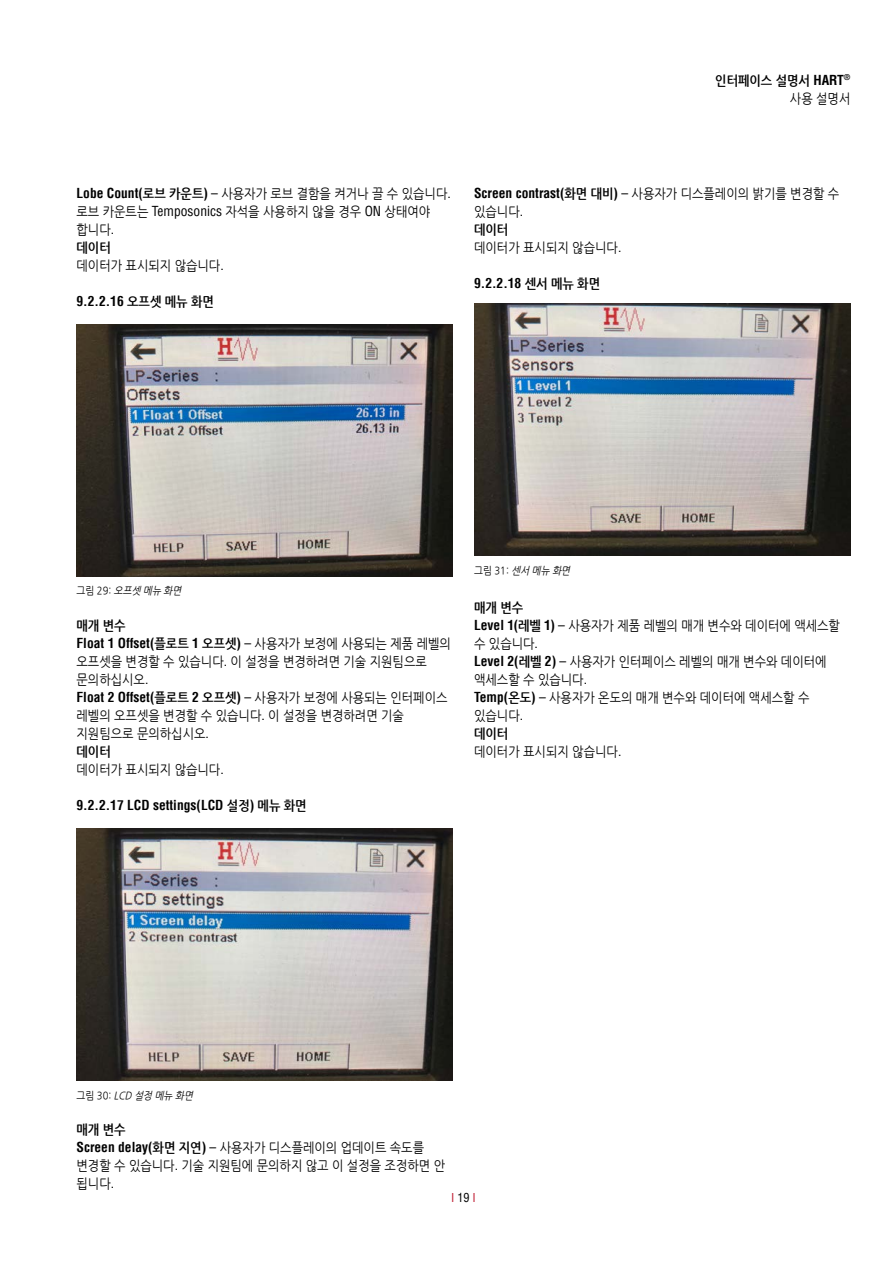
<style>
.page{position:relative;width:893px;height:1263px;background:#fff}
.page>*{position:absolute;margin:0;border:0;box-sizing:border-box;transform-origin:0 0}
.t1{font:13.5px/18px "Nanum Gothic";color:#000;scale:.9 1}
.t2{font:700 condensed 13.5px "Helvetica LT Std";color:#000}
.t3{font:700 13.5px/18px "Nanum Gothic";color:#000;text-align:right;scale:.9 1}
.t4{font:condensed 12px "Helvetica LT Pro";color:#bf182f}
.t5{font:italic 10.5px "Nanum Gothic";color:#000;scale:.9 1}
.s1{font-family:"Helvetica LT Pro";font-stretch:condensed}
.s2{font-weight:400}
.s3{font-family:"Helvetica LT Std";font-weight:700;font-stretch:condensed}
.s4{font-weight:700}
.s5{font-family:"Nanum Gothic";font-stretch:normal}
.s6{font-style:normal}
.s7{color:#000}
</style>
<div class="page">
<img style="left:77px;top:324px;width:376px;height:252px">
<img style="left:474px;top:303px;width:376px;height:252px">
<img style="left:77px;top:828px;width:376px;height:252px">
<p class="t3" style="left:715px;top:72px;width:152px">인터페이스 설명서 <span class="s1">HART</span><sup>® </sup><span class="s2">사용 설명서</span></p>
<p class="t1" style="left:77px;top:185px;width:417px"><span class="s3">Lobe Count(</span><span class="s4">로브 카운트</span><span class="s3">)</span> <span class="s1">–</span> 사용자가 로브 결함을 켜거나 끌 수 있습니다<span class="s1">. </span>로브 카운트는 <span class="s1">Temposonics</span> 자석을 사용하지 않을 경우 <span class="s1">ON</span> 상태여야 합니다<span class="s1">.<br></span><span class="s4">데이터<br></span>데이터가 표시되지 않습니다<span class="s1">.</span></p>
<p class="t2" style="left:77px;top:293px;width:139px">9.2.2.16 <span class="s5">오프셋 메뉴 화면</span></p>
<p class="t1" style="left:474px;top:185px;width:407px"><span class="s3">Screen contrast(</span><span class="s4">화면 대비</span><span class="s3">)</span> <span class="s1">–</span> 사용자가 디스플레이의 밝기를 변경할 수 있습니다<span class="s1">.<br></span><span class="s4">데이터<br></span>데이터가 표시되지 않습니다<span class="s1">.</span></p>
<p class="t2" style="left:474px;top:275px;width:127px">9.2.2.18 <span class="s5">센서 메뉴 화면</span></p>
<p class="t5" style="left:77px;top:586px;width:120px"><span class="s6">그 림 2 9 :</span> 오프셋 메뉴 화면</p>
<p class="t1" style="left:77px;top:617px;width:417px"><span class="s4">매개 변수<br></span><span class="s3">Float 1 Offset(</span><span class="s4">플로트</span> <span class="s3">1</span> <span class="s4">오프셋</span><span class="s3">)</span> <span class="s1">–</span> 사용자가 보정에 사용되는 제품 레벨의 오프셋을 변경할 수 있습니다<span class="s1">.</span> 이 설정을 변경하려면 기술 지원팀으로 문의하십시오<span class="s1">.<br></span><span class="s3">Float 2 Offset(</span><span class="s4">플로트</span> <span class="s3">2</span> <span class="s4">오프셋</span><span class="s3">)</span> <span class="s1">–</span> 사용자가 보정에 사용되는 인터페이스 레벨의 오프셋을 변경할 수 있습니다<span class="s1">.</span> 이 설정을 변경하려면 기술 지원팀으로 문의하십시오<span class="s1">.<br></span><span class="s4">데이터<br></span>데이터가 표시되지 않습니다<span class="s1">.</span></p>
<p class="t2" style="left:77px;top:797px;width:232px">9.2.2.17 LCD settings(LCD <span class="s5">설정</span>) <span class="s5">메뉴 화면</span></p>
<p class="t5" style="left:474px;top:565px;width:111px"><span class="s6">그림 31:</span> 센서 메뉴 화면</p>
<p class="t1" style="left:474px;top:599px;width:408px"><span class="s4">매개 변수<br></span><span class="s3">Level 1(</span><span class="s4">레벨</span> <span class="s3">1)</span> <span class="s1">–</span> 사용자가 제품 레벨의 매개 변수와 데이터에 액세스할 수 있습니다<span class="s1">.<br></span><span class="s3">Level 2(</span><span class="s4">레벨</span> <span class="s3">2)</span> <span class="s1">–</span> 사용자가 인터페이스 레벨의 매개 변수와 데이터에 액세스할 수 있습니다<span class="s1">.<br></span><span class="s3">Temp(</span><span class="s4">온도</span><span class="s3">)</span> <span class="s1">–</span> 사용자가 온도의 매개 변수와 데이터에 액세스할 수 있습니다<span class="s1">.<br></span><span class="s4">데이터<br></span>데이터가 표시되지 않습니다<span class="s1">.</span></p>
<p class="t5" style="left:77px;top:1090px;width:133px"><span class="s6">그 림 3 0 :</span> LCD 설정 메뉴 화면</p>
<p class="t1" style="left:77px;top:1121px;width:411px"><span class="s4">매개 변수<br></span><span class="s3">Screen delay(</span><span class="s4">화면 지연</span><span class="s3">)</span> <span class="s1">–</span> 사용자가 디스플레이의 업데이트 속도를 변경할 수 있습니다<span class="s1">.</span> 기술 지원팀에 문의하지 않고 이 설정을 조정하면 안 됩니다<span class="s1">.</span></p>
<p class="t4" style="left:451px;top:1190px;width:26px">I <span class="s7">19</span> I</p>
</div>
